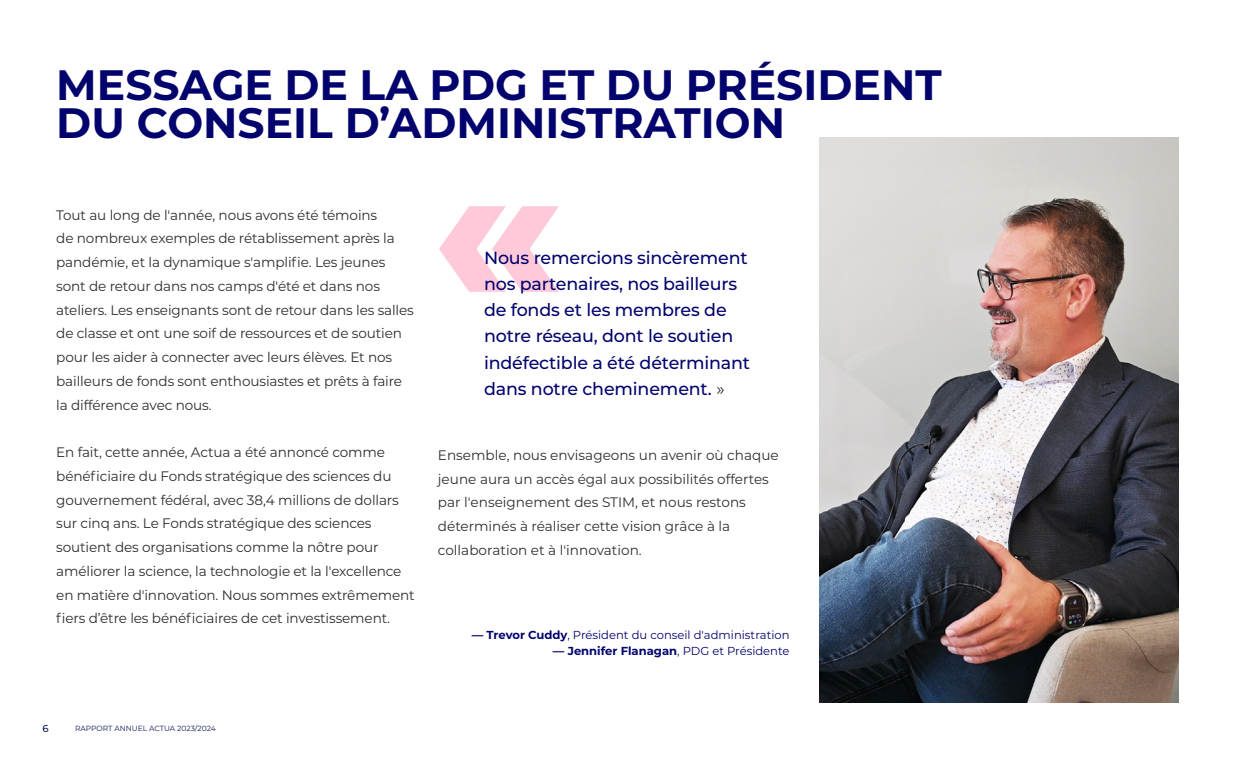
<style>
.page{position:relative;width:1260px;height:765px;background:#fff}
.page>*{position:absolute;margin:0;border:0;box-sizing:border-box;transform-origin:0 0}
.t1{font:800 216.75px "Montserrat";color:#ffc9da}
.t2{font:700 42.5px/37.5px "Montserrat";color:#03036d}
.t3{font:500 17.5px/26.2px "Montserrat";letter-spacing:-.01em;color:#03036d}
.t4{font:13.75px/23.8px "Montserrat";letter-spacing:-.01em;color:#2e2e2e}
.t5{font:11.62px "Montserrat";color:#03036e}
.t6{font:700 11.62px "Montserrat";color:#03036e}
.t7{font:500 10px "Montserrat";color:#0f1757}
.t8{font:7.5px "Montserrat";color:#0f1757}
.s1{font-weight:400;color:#2e2e2e}
.s2{font-weight:700}
.s3{font-weight:400}
</style>
<div class="page">
<img style="left:820px;top:138px;width:359px;height:564px">
<h2 class="t2" style="left:56px;top:64px;width:887px">MESSAGE DE LA PDG ET DU PRÉSIDENT<br>DU CONSEIL D’ADMINISTRATION</h2>
<h1 class="t1" style="left:432px;top:72px;width:133px">«</h1>
<p class="t4" style="left:56px;top:202px;width:359px">Tout au long de l'année, nous avons été témoins<br>de nombreux exemples de rétablissement après la pandémie, et la dynamique s'amplifie. Les jeunes sont de retour dans nos camps d'été et dans nos ateliers. Les enseignants sont de retour dans les salles de classe et ont une soif de ressources et de soutien pour les aider à connecter avec leurs élèves. Et nos bailleurs de fonds sont enthousiastes et prêts à faire la différence avec nous.</p>
<p class="t4" style="left:56px;top:440px;width:360px">En fait, cette année, Actua a été annoncé comme bénéficiaire du Fonds stratégique des sciences du gouvernement fédéral, avec 38,4 millions de dollars sur cinq ans. Le Fonds stratégique des sciences soutient des organisations comme la nôtre pour améliorer la science, la technologie et la l'excellence en matière d'innovation. Nous sommes extrêmement fiers d’être les bénéficiaires de cet investissement.</p>
<p class="t4" style="left:438px;top:443px;width:342px">Ensemble, nous envisageons un avenir où chaque jeune aura un accès égal aux possibilités offertes par l'enseignement des STIM, et nous restons déterminés à réaliser cette vision grâce à la collaboration et à l'innovation.</p>
<p class="t3" style="left:484px;top:244px;width:268px">Nous remercions sincèrement nos partenaires, nos bailleurs de fonds et les membres de notre réseau, dont le soutien indéfectible a été déterminant dans notre cheminement. <span class="s1">»</span></p>
<p class="t7" style="left:42px;top:722px;width:8px">6</p>
<p class="t8" style="left:75px;top:723px;width:142px">RAPPORT ANNUEL ACTUA 2023/2024</p>
<p class="t5" style="left:472px;top:627px;width:319px"><span class="s2">— Trevor Cuddy</span>, Président du conseil d'administration</p>
<p class="t6" style="left:553px;top:642px;width:238px">— Jennifer Flanagan<span class="s3">, PDG et Présidente</span></p>
</div>
